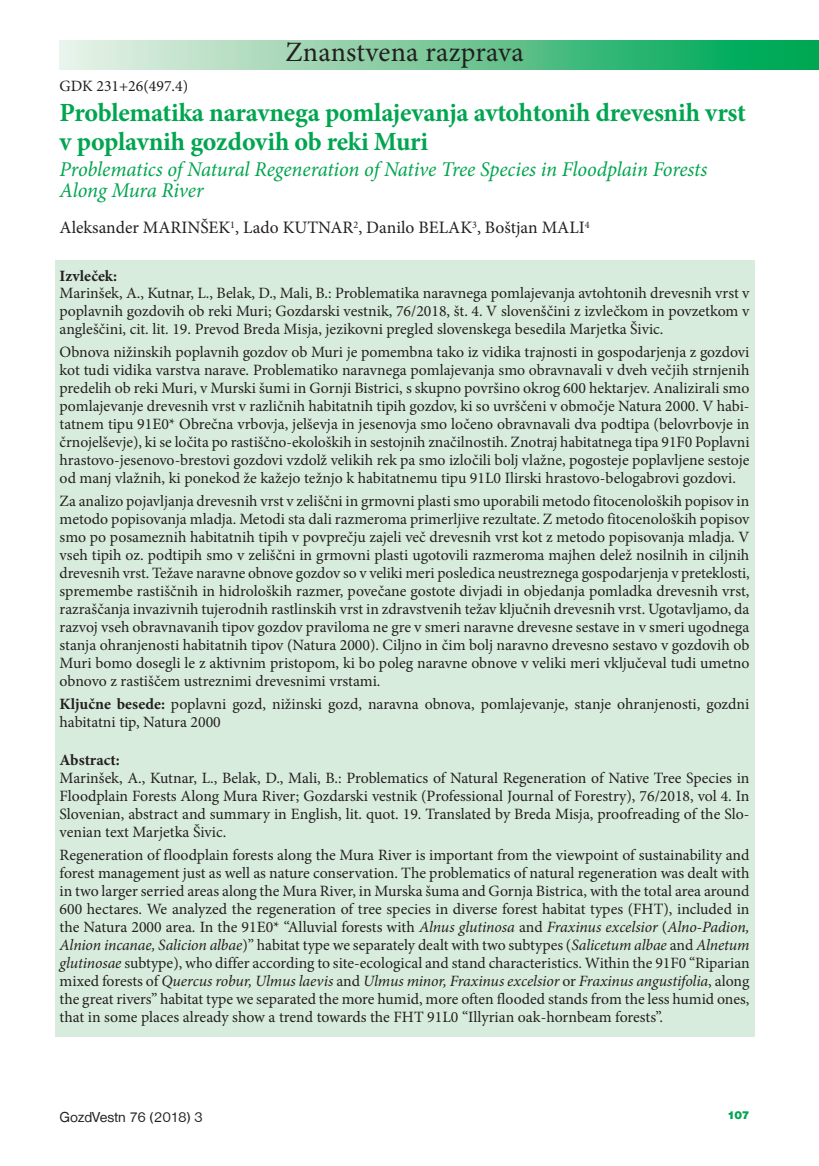
<style>
.page{position:relative;width:819px;height:1166px;background:#fff}
.page>*{position:absolute;margin:0;border:0;box-sizing:border-box;transform-origin:0 0}
.t1{font:28px "Minion Pro";letter-spacing:.01em;color:#231f20}
.t2{font:700 26.25px/29.8px "Minion Pro";letter-spacing:-.01em;color:#00a54f}
.t3{font:italic 21px/21px "Minion Pro";letter-spacing:-.01em;color:#00a54f}
.t4{font:17.5px "Minion Pro";color:#231f20}
.t5{font:15.75px/18px "Minion Pro";color:#231f20;text-align:justify}
.t6{font:700 15.75px "Minion Pro";color:#231f20}
.t7{font:14.88px "Nimbus San DEE";color:#231f20}
.t8{font:11.38px "Nimbus San DEE Blac";color:#00a54f}
.s1{font-weight:700}
.s2{font-style:italic}
</style>
<div class="page">
<div style="left:60px;top:40px;width:759px;height:29px;background:linear-gradient(to right,#f2f0e7,#00a24c)"></div>
<div style="left:55px;top:261px;width:699px;height:776px;background:#d8ecdd"></div>
<h1 class="t1" style="left:285px;top:33px;width:240px">Znanstvena razprava</h1>
<p class="t5" style="left:60px;top:77px;width:130px">GDK 231+26(497.4)</p>
<h2 class="t2" style="left:60px;top:97px;width:688px">Problematika naravnega pomlajevanja avtohtonih drevesnih vrst v poplavnih gozdovih ob reki Muri</h2>
<h3 class="t3" style="left:60px;top:159px;width:649px">Problematics of Natural Regeneration of Native Tree Species in Floodplain Forests<br>Along Mura River</h3>
<p class="t4" style="left:60px;top:216px;width:531px">Aleksander MARINŠEK<sup>1</sup>, Lado KUTNAR<sup>2</sup>, Danilo BELAK<sup>3</sup>, Boštjan MALI<sup>4</sup></p>
<p class="t6" style="left:60px;top:265px;width:59px">Izvleček:</p>
<p class="t5" style="left:60px;top:284px;width:691px">Marinšek, A., Kutnar, L., Belak, D., Mali, B.: Problematika naravnega pomlajevanja avtohtonih drevesnih vrst v poplavnih gozdovih ob reki Muri; Gozdarski vestnik, 76/2018, št. 4. V slovenščini z izvlečkom in povzetkom v angleščini, cit. lit. 19. Prevod Breda Misja, jezikovni pregled slovenskega besedila Marjetka Šivic.</p>
<p class="t5" style="left:60px;top:343px;width:691px">Obnova nižinskih poplavnih gozdov ob Muri je pomembna tako iz vidika trajnosti in gospodarjenja z gozdovi kot tudi vidika varstva narave. Problematiko naravnega pomlajevanja smo obravnavali v dveh večjih strnjenih predelih ob reki Muri, v Murski šumi in Gornji Bistrici, s skupno površino okrog 600 hektarjev. Analizirali smo pomlajevanje drevesnih vrst v različnih habitatnih tipih gozdov, ki so uvrščeni v območje Natura 2000. V habi&shy;tatnem tipu 91E0* Obrečna vrbovja, jelševja in jesenovja smo ločeno obravnavali dva podtipa (belovrbovje in črnojelševje), ki se ločita po rastiščno-ekoloških in sestojnih značilnostih. Znotraj habitatnega tipa 91F0 Poplavni hrastovo-jesenovo-brestovi gozdovi vzdolž velikih rek pa smo izločili bolj vlažne, pogosteje poplavljene sestoje od manj vlažnih, ki ponekod že kažejo težnjo k habitatnemu tipu 91L0 Ilirski hrastovo-belogabrovi gozdovi.</p>
<p class="t5" style="left:60px;top:492px;width:691px">Za analizo pojavljanja drevesnih vrst v zeliščni in grmovni plasti smo uporabili metodo fitocenoloških popisov in metodo popisovanja mladja. Metodi sta dali razmeroma primerljive rezultate. Z metodo fitocenoloških popisov smo po posameznih habitatnih tipih v povprečju zajeli več drevesnih vrst kot z metodo popisovanja mladja. V vseh tipih oz. podtipih smo v zeliščni in grmovni plasti ugotovili razmeroma majhen delež nosilnih in ciljnih drevesnih vrst. Težave naravne obnove gozdov so v veliki meri posledica neustreznega gospodarjenja v preteklosti, spremembe rastiščnih in hidroloških razmer, povečane gostote divjadi in objedanja pomladka drevesnih vrst, razraščanja invazivnih tujerodnih rastlinskih vrst in zdravstvenih težav ključnih drevesnih vrst. Ugotavljamo, da razvoj vseh obravnavanih tipov gozdov praviloma ne gre v smeri naravne drevesne sestave in v smeri ugodnega stanja ohranjenosti habitatnih tipov (Natura 2000). Ciljno in čim bolj naravno drevesno sestavo v gozdovih ob Muri bomo dosegli le z aktivnim pristopom, ki bo poleg naravne obnove v veliki meri vključeval tudi umetno obnovo z rastiščem ustreznimi drevesnimi vrstami.</p>
<p class="t5" style="left:60px;top:695px;width:691px"><span class="s1">Ključne besede:</span> poplavni gozd, nižinski gozd, naravna obnova, pomlajevanje, stanje ohranjenosti, gozdni habitatni tip, Natura 2000</p>
<p class="t6" style="left:60px;top:749px;width:62px">Abstract:</p>
<p class="t5" style="left:60px;top:769px;width:691px">Marinšek, A., Kutnar, L., Belak, D., Mali, B.: Problematics of Natural Regeneration of Native Tree Species in Floodplain Forests Along Mura River; Gozdarski vestnik (Professional Journal of Forestry), 76/2018, vol 4. In Slovenian, abstract and summary in English, lit. quot. 19. Translated by Breda Misja, proofreading of the Slo&shy;venian text Marjetka Šivic.</p>
<p class="t5" style="left:60px;top:846px;width:691px">Regeneration of floodplain forests along the Mura River is important from the viewpoint of sustainability and forest management just as well as nature conservation. The problematics of natural regeneration was dealt with in two larger serried areas along the Mura River, in Murska šuma and Gornja Bistrica, with the total area around 600 hectares. We analyzed the regeneration of tree species in diverse forest habitat types (FHT), included in the Natura 2000 area. In the 91E0* “Alluvial forests with <span class="s2">Alnus glutinosa</span> and <span class="s2">Fraxinus excelsior</span> (<span class="s2">Alno-Padion, Alnion incanae, Salicion albae</span>)” habitat type we separately dealt with two subtypes (<span class="s2">Salicetum albae</span> and <span class="s2">Alnetum glutinosae</span> subtype), who differ according to site-ecological and stand characteristics. Within the 91F0 “Riparian mixed forests of <span class="s2">Quercus robur, Ulmus laevis</span> and <span class="s2">Ulmus minor, Fraxinus excelsior</span> or <span class="s2">Fraxinus angustifolia</span>, along the great rivers” habitat type we separated the more humid, more often flooded stands from the less humid ones, that in some places already show a trend towards the FHT 91L0 “Illyrian oak-hornbeam forests”.</p>
<p class="t7" style="left:60px;top:1109px;width:145px">GozdVestn 76 (2018) 3</p>
<p class="t8" style="left:727px;top:1109px;width:24px">107</p>
</div>
